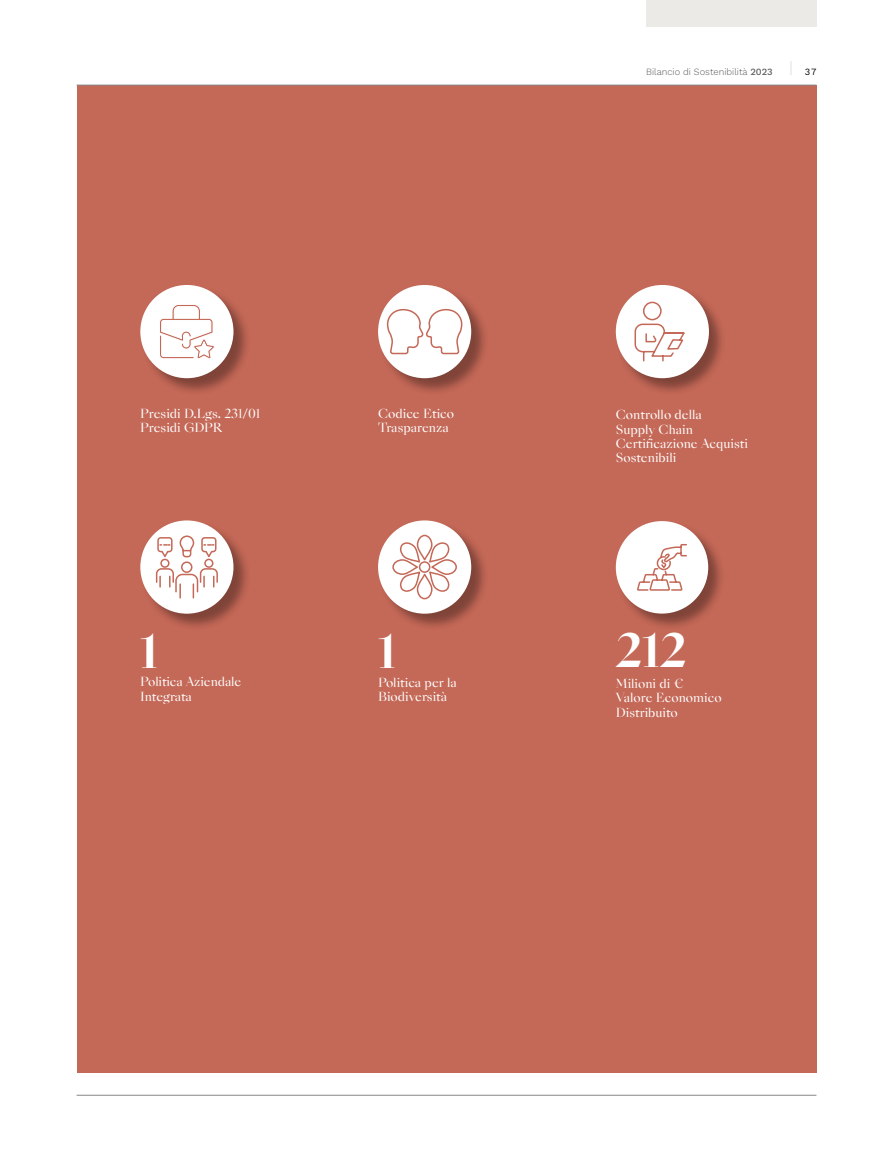
<style>
.page{position:relative;width:893px;height:1149px;background:#fff}
.page>*{position:absolute;margin:0;border:0;box-sizing:border-box;transform-origin:0 0}
.t1{font:700 45px "Sang Bleu Empire";color:#fff}
.t2{font:12px/14.4px "Sang Bleu Empire";color:#fff}
.t3{font:300 9.3px "Work Sans";color:#575756}
.t4{font:9.3px "Work Sans";color:#000}
.s1{font-weight:500}
</style>
<div class="page">
<div style="left:77px;top:85px;width:739px;height:986px;background:#c46857"></div>
<div style="left:378px;top:285px;width:111px;height:110px;background:#000;opacity:.35"></div>
<div style="left:378px;top:285px;width:93px;height:93px;background:#fff;border-radius:50%"></div>
<div style="left:141px;top:285px;width:110px;height:110px;background:#000;opacity:.35"></div>
<div style="left:140px;top:285px;width:93px;height:93px;background:#fff;border-radius:50%"></div>
<div style="left:616px;top:521px;width:110px;height:109px;background:#000;opacity:.35"></div>
<div style="left:616px;top:521px;width:92px;height:92px;background:#fff;border-radius:50%"></div>
<svg style="left:638px;top:544px;width:49px;height:47px"></svg>
<div style="left:616px;top:285px;width:110px;height:110px;background:#000;opacity:.35"></div>
<div style="left:616px;top:285px;width:93px;height:93px;background:#fff;border-radius:50%"></div>
<svg style="left:634px;top:301px;width:51px;height:61px"></svg>
<svg style="left:160px;top:305px;width:54px;height:54px"></svg>
<svg style="left:387px;top:308px;width:76px;height:77px"></svg>
<div style="left:141px;top:520px;width:110px;height:111px;background:#000;opacity:.35"></div>
<div style="left:140px;top:520px;width:93px;height:93px;background:#fff;border-radius:50%"></div>
<svg style="left:155px;top:535px;width:63px;height:64px"></svg>
<div style="left:378px;top:520px;width:111px;height:111px;background:#000;opacity:.35"></div>
<div style="left:378px;top:520px;width:93px;height:93px;background:#fff;border-radius:50%"></div>
<svg style="left:392px;top:534px;width:66px;height:66px"></svg>
<svg style="left:790px;top:61px;width:2px;height:14px"></svg>
<div style="left:646px;top:0;width:170px;height:27px;background:#eceae6"></div>
<hr style="left:77px;top:85px;width:739px;height:1px;background:#878787">
<hr style="left:77px;top:1094px;width:739px;height:1px;background:#878787">
<p class="t3" style="left:646px;top:65px;width:128px">Bilancio di Sostenibilità <span class="s1">2023</span></p>
<p class="t4" style="left:805px;top:65px;width:13px">37</p>
<p class="t2" style="left:140px;top:406px;width:121px">Presidi D.Lgs. 231/01<br>Presidi GDPR</p>
<p class="t2" style="left:378px;top:406px;width:78px">Codice Etico<br>Trasparenza</p>
<p class="t2" style="left:616px;top:408px;width:134px">Controllo della<br>Supply Chain<br>Certificazione Acquisti<br>Sostenibili</p>
<h1 class="t1" style="left:140px;top:619px;width:19px">1</h1>
<h1 class="t1" style="left:378px;top:619px;width:19px">1</h1>
<h1 class="t1" style="left:616px;top:619px;width:72px">212</h1>
<p class="t2" style="left:140px;top:674px;width:103px">Politica Aziendale<br>Integrata</p>
<p class="t2" style="left:378px;top:675px;width:80px">Politica per la<br>Biodiversità</p>
<p class="t2" style="left:616px;top:676px;width:107px">Milioni di €<br>Valore Economico<br>Distribuito</p>
</div>
